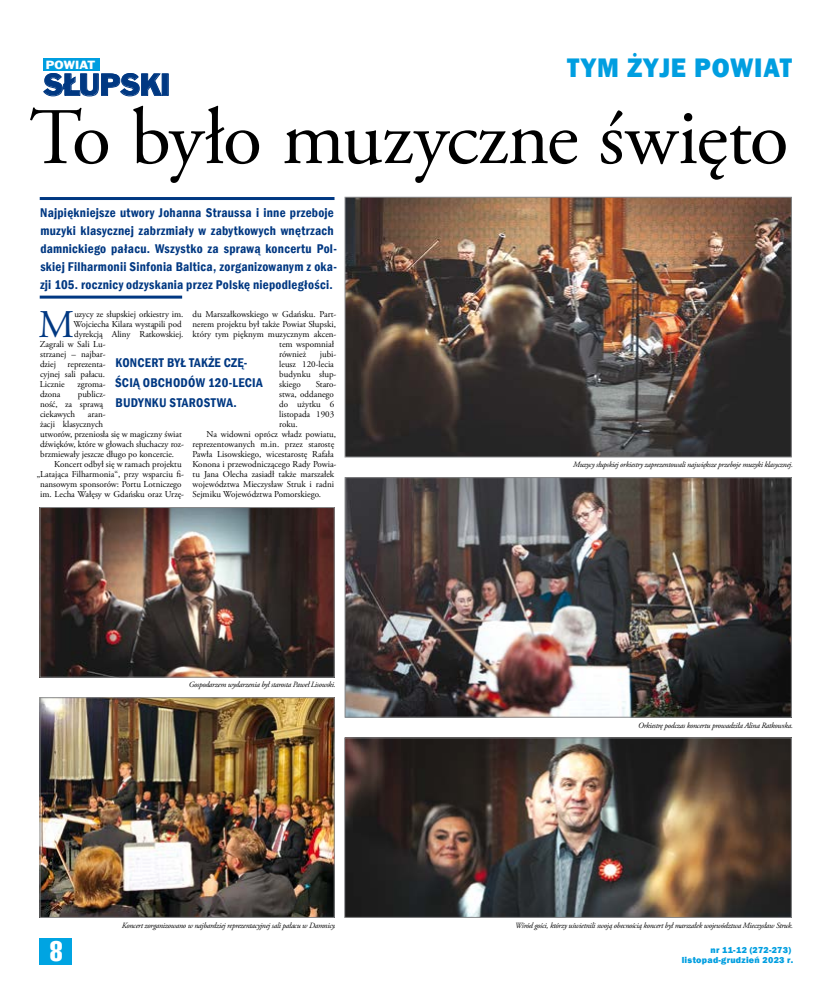
<style>
.page{position:relative;width:820px;height:993px;background:#fff}
.page>*{position:absolute;margin:0;border:0;box-sizing:border-box;transform-origin:0 0}
.t1{font:80px "Adobe Garamond Pro";letter-spacing:-.02em;color:#000}
.t2{font:39.2px "Adobe Garamond Pro";color:#003882}
.t3{font:28.1px "Frank Goth EU";letter-spacing:-.01em;color:#003882}
.t4{font:800 27.6px "Franklin Gothic";letter-spacing:.03em;color:#009ee0;scale:.94 1}
.t5{font:27.5px "Swis 911 Cm EU";color:#fff}
.t6{font:600 condensed 13px/18px "Franklin Gothic";letter-spacing:.02em;color:#003882}
.t7{font:10.8px "Frank Goth EU";letter-spacing:.02em;color:#fff;scale:1.09 1}
.t8{font:9px/10px "Adobe Garamond Pro";color:#000}
.t9{font:800 9px "Franklin Gothic";letter-spacing:.03em;color:#009ee0}
.t10{font:italic 8px "Adobe Garamond Pro";letter-spacing:-.03em;color:#000}
</style>
<div class="page">
<div style="left:40px;top:937px;width:32px;height:27px;background:#00a4e2"></div>
<div style="left:43px;top:59px;width:56px;height:12px;background:#009ee0"></div>
<svg style="left:43px;top:73px;width:119px;height:23px"></svg>
<img style="left:42px;top:699px;width:290px;height:216px">
<div style="left:40px;top:697px;width:294px;height:220px;border:1px solid #87888a"></div>
<img style="left:42px;top:509px;width:290px;height:166px">
<div style="left:40px;top:507px;width:294px;height:170px;border:1px solid #87888a"></div>
<img style="left:346px;top:739px;width:443px;height:176px">
<div style="left:344px;top:737px;width:447px;height:180px;border:1px solid #87888a"></div>
<img style="left:346px;top:479px;width:443px;height:236px">
<div style="left:344px;top:477px;width:447px;height:240px;border:1px solid #87888a"></div>
<img style="left:346px;top:199px;width:443px;height:256px">
<div style="left:344px;top:197px;width:447px;height:260px;border:1px solid #87888a"></div>
<hr style="left:40px;top:197px;width:294px;height:3px;background:#003882">
<hr style="left:40px;top:295px;width:142px;height:3px;background:#003882">
<p class="t7" style="left:46px;top:59px;width:47px">POWIAT</p>
<h3 class="t3" style="left:43px;top:68px;width:129px">SŁUPSKI</h3>
<h3 class="t4" style="left:566px;top:50px;width:241px">TYM ŻYJE POWIAT</h3>
<h1 class="t1" style="left:29px;top:89px;width:760px">To było muzyczne święto</h1>
<p class="t6" style="left:40px;top:203px;width:298px">Najpiękniejsze utwory Johanna Straussa i inne przeboje muzyki klasycznej zabrzmiały w zabytkowych wnętrzach damnickiego pałacu. Wszystko za sprawą koncertu Pol&shy;skiej Filharmonii Sinfonia Baltica, zorganizowanym z oka&shy;zji 105. rocznicy odzyskania przez Polskę niepodległości.</p>
<p class="t8" style="left:192px;top:309px;width:145px">du Marszałkowskiego w Gdańsku. Part-</p>
<p class="t8" style="left:192px;top:319px;width:145px">nerem projektu był także Powiat Słupski,</p>
<p class="t8" style="left:192px;top:329px;width:145px">który tym pięknym muzycznym akcen-</p>
<p class="t8" style="left:279px;top:339px;width:56px">tem wspomniał</p>
<p class="t8" style="left:279px;top:349px;width:29px">również</p>
<h2 class="t2" style="left:38px;top:301px;width:37px">M</h2>
<p class="t8" style="left:74px;top:309px;width:111px">uzycy ze słupskiej orkiestry im.</p>
<p class="t8" style="left:74px;top:319px;width:109px">Wojciecha Kilara wystąpili pod</p>
<p class="t8" style="left:74px;top:329px;width:111px">dyrekcją Aliny Ratkowskiej.</p>
<p class="t8" style="left:40px;top:339px;width:67px">Zagrali w Sali Lu-</p>
<p class="t8" style="left:40px;top:349px;width:67px">strzanej – najbar-</p>
<p class="t8" style="left:40px;top:359px;width:17px">dziej</p>
<p class="t8" style="left:279px;top:349px;width:59px;text-indent:41px">jubi&shy;leusz 120-lecia budynku słup&shy;skiego</p>
<h3 class="t6" style="left:115px;top:353px;width:15px">Koncert</h3>
<h3 class="t6" style="left:167px;top:353px;width:82px">był takżeczę-</h3>
<h3 class="t6" style="left:115px;top:373px;width:37px">ści ą obchodów</h3>
<h3 class="t6" style="left:208px;top:373px;width:32px">120-lecia</h3>
<h3 class="t6" style="left:115px;top:393px;width:9px">budynku</h3>
<h3 class="t6" style="left:169px;top:393px;width:9px">starostwa</h3>
<h3 class="t6" style="left:233px;top:393px;width:5px">.</h3>
<p class="t8" style="left:40px;top:359px;width:67px;text-align:justify;text-indent:28px">reprezenta&shy;cyjnej sali pałacu.<br>Licznie</p>
<p class="t8" style="left:77px;top:379px;width:30px">zgroma-</p>
<p class="t8" style="left:40px;top:389px;width:22px">dzona</p>
<p class="t8" style="left:315px;top:379px;width:22px">Staro-</p>
<p class="t8" style="left:279px;top:389px;width:56px">stwa, oddanego</p>
<p class="t8" style="left:279px;top:399px;width:57px">do użytku 6</p>
<p class="t8" style="left:279px;top:409px;width:56px">listopada 1903</p>
<p class="t8" style="left:279px;top:419px;width:20px">roku.</p>
<p class="t8" style="left:206px;top:429px;width:131px">Na widowni oprócz władz powiatu,</p>
<p class="t8" style="left:192px;top:439px;width:143px">reprezentowanych m.in. przez starostę</p>
<p class="t8" style="left:192px;top:449px;width:143px">Pawła Lisowskiego, wicestarostę Rafała</p>
<p class="t8" style="left:192px;top:459px;width:145px">Konona i przewodniczącego Rady Powia-</p>
<p class="t8" style="left:192px;top:469px;width:143px">tu Jana Olecha zasiadł także marszałek</p>
<p class="t8" style="left:192px;top:479px;width:143px">województwa Mieczysław Struk i radni</p>
<p class="t8" style="left:192px;top:489px;width:130px">Sejmiku Województwa Pomorskiego.</p>
<p class="t8" style="left:40px;top:389px;width:67px;text-indent:38px">publicz&shy;ność, za sprawą ciekawych</p>
<p class="t8" style="left:40px;top:409px;width:145px;text-indent:48px">aran-<br>żacji klasycznych<br>utworów, przeniosła się w magiczny świat dźwięków, które w głowach słuchaczy roz&shy;brzmiewały jeszcze długo po koncercie.</p>
<p class="t8" style="left:37px;top:459px;width:149px;text-align:right">Koncert odbył się w ramach projektu „Latająca Filharmonia“, przy wsparciu fi&shy;nansowym sponsorów: Portu Lotniczego im. Lecha Wałęsy w Gdańsku oraz Urzę-</p>
<p class="t10" style="left:189px;top:679px;width:148px">Gospodarzem wydarzenia był starosta Paweł Lisowski.</p>
<h3 class="t5" style="left:50px;top:934px;width:14px">8</h3>
<p class="t10" style="left:122px;top:920px;width:216px">Koncert zorganizowano w najbardziej reprezentacyjnej sali pałacu w Damnicy.</p>
<p class="t10" style="left:573px;top:459px;width:221px">Muzycy słupskiej orkiestry zaprezentowali największe przeboje muzyki klasycznej.</p>
<p class="t10" style="left:638px;top:720px;width:156px">Orkiestrę podczas koncertu prowadziła Alina Ratkowska.</p>
<p class="t10" style="left:515px;top:919px;width:279px">Wśród gości, którzy uświetnili swoją obecnością koncert był marszałek województwa Mieczysław Struk.</p>
<p class="t9" style="left:710px;top:944px;width:82px">nr 11-12 (272-273)</p>
<p class="t9" style="left:681px;top:954px;width:113px">listopad-grudzień 2023 r.</p>
</div>
